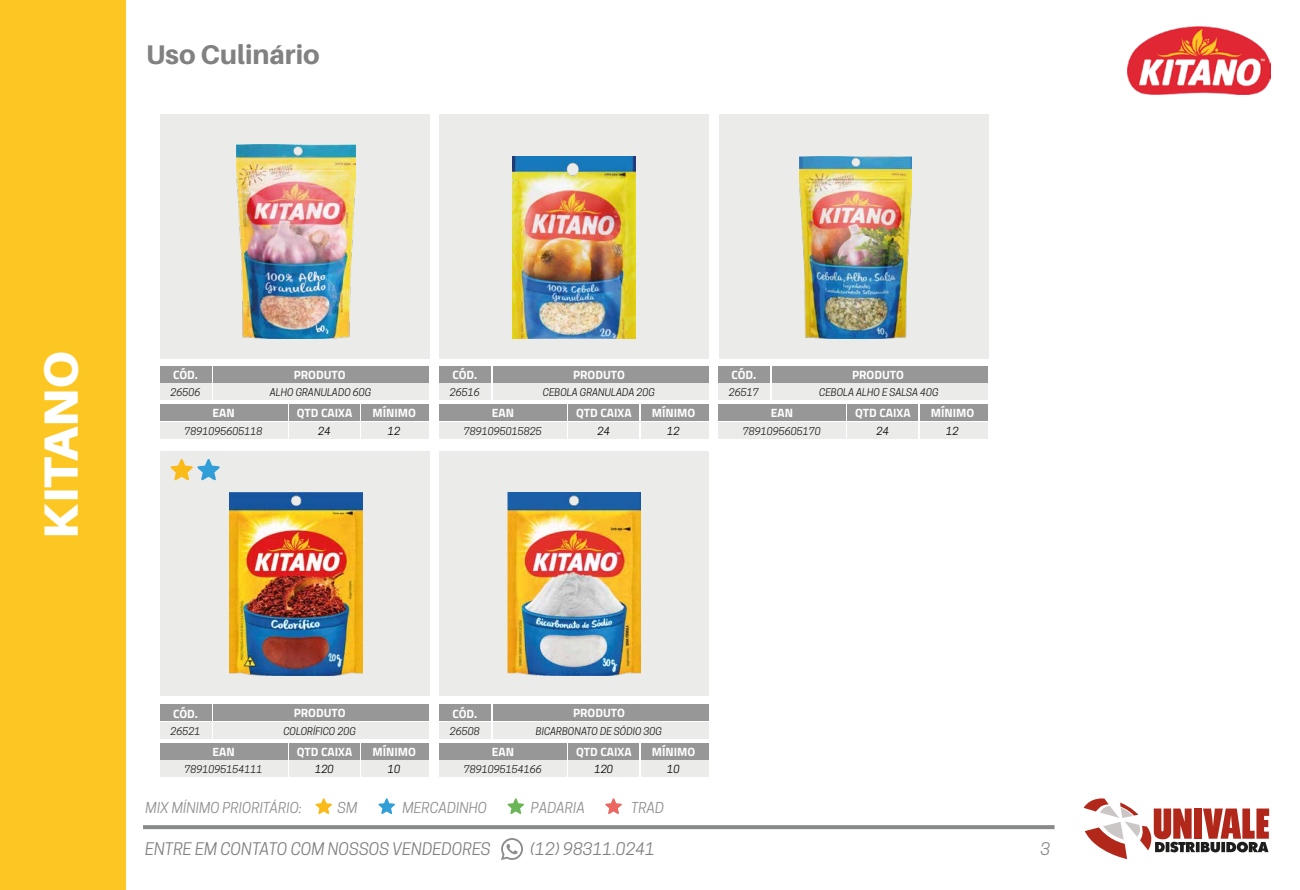
<style>
.page{position:relative;width:1300px;height:890px;background:#fff}
.page>*{position:absolute;margin:0;border:0;box-sizing:border-box;transform-origin:0 0}
.t1{font:900 48px "Aileron";color:#fff}
.t2{font:800 27px "Aileron";color:#818181}
.t3{font:italic 16.3px "Cooper Hewitt";color:#818181}
.t4{font:italic 16.3px "Cooper Hewitt";color:#888a8a}
.t5{font:italic 14.2px "Cooper Hewitt";color:#909090}
.t6{font:700 12px "Titillium Web";color:#fff}
.t7{font:italic 10.5px "Cooper Hewitt";color:#010101}
.t8{font:italic 10px "Cooper Hewitt";color:#1d1d1b}
</style>
<div class="page">
<svg style="left:143px;top:825px;width:912px;height:4px;background:#8c8e8e"></svg>
<div style="left:1194px;top:809px;width:8px;height:30px;background:#b1281a"></div>
<svg style="left:1084px;top:798px;width:111px;height:61px"></svg>
<svg style="left:1196px;top:842px;width:4px;height:10px"></svg>
<svg style="left:1201px;top:809px;width:68px;height:43px"></svg>
<div style="left:0;top:0;width:126px;height:890px;background:#fdc723"></div>
<svg style="left:315px;top:798px;width:17px;height:16px"></svg>
<svg style="left:605px;top:798px;width:17px;height:16px"></svg>
<svg style="left:378px;top:798px;width:17px;height:16px"></svg>
<svg style="left:508px;top:798px;width:16px;height:16px"></svg>
<svg style="left:501px;top:838px;width:22px;height:22px"></svg>
<img style="left:1128px;top:26px;width:142px;height:68px">
<div style="left:160px;top:115px;width:269px;height:244px;background:#ebebea"></div>
<div style="left:440px;top:115px;width:269px;height:244px;background:#ebebea"></div>
<div style="left:719px;top:115px;width:270px;height:244px;background:#ebebea"></div>
<div style="left:160px;top:452px;width:269px;height:244px;background:#ebebea"></div>
<div style="left:440px;top:452px;width:269px;height:244px;background:#ebebea"></div>
<div style="left:160px;top:705px;width:52px;height:16px;background:#979797"></div>
<div style="left:289px;top:743px;width:71px;height:16px;background:#979797"></div>
<div style="left:362px;top:743px;width:67px;height:16px;background:#979797"></div>
<div style="left:160px;top:743px;width:128px;height:16px;background:#979797"></div>
<div style="left:213px;top:705px;width:216px;height:16px;background:#979797"></div>
<div style="left:160px;top:722px;width:52px;height:16px;background:#ebebea"></div>
<div style="left:289px;top:761px;width:71px;height:16px;background:#ebebea"></div>
<div style="left:362px;top:761px;width:67px;height:16px;background:#ebebea"></div>
<div style="left:160px;top:761px;width:128px;height:16px;background:#ebebea"></div>
<div style="left:213px;top:722px;width:216px;height:16px;background:#ebebea"></div>
<div style="left:440px;top:366px;width:51px;height:16px;background:#979797"></div>
<div style="left:568px;top:405px;width:71px;height:16px;background:#979797"></div>
<div style="left:641px;top:405px;width:67px;height:16px;background:#979797"></div>
<div style="left:439px;top:405px;width:128px;height:16px;background:#979797"></div>
<div style="left:493px;top:366px;width:215px;height:16px;background:#979797"></div>
<div style="left:440px;top:384px;width:51px;height:16px;background:#ebebea"></div>
<div style="left:568px;top:422px;width:71px;height:17px;background:#ebebea"></div>
<div style="left:641px;top:422px;width:67px;height:17px;background:#ebebea"></div>
<div style="left:439px;top:422px;width:128px;height:17px;background:#ebebea"></div>
<div style="left:493px;top:384px;width:215px;height:16px;background:#ebebea"></div>
<div style="left:160px;top:366px;width:52px;height:16px;background:#979797"></div>
<div style="left:289px;top:405px;width:71px;height:16px;background:#979797"></div>
<div style="left:362px;top:405px;width:67px;height:16px;background:#979797"></div>
<div style="left:160px;top:405px;width:128px;height:16px;background:#979797"></div>
<div style="left:213px;top:366px;width:216px;height:16px;background:#979797"></div>
<div style="left:160px;top:384px;width:52px;height:16px;background:#ebebea"></div>
<div style="left:289px;top:422px;width:71px;height:17px;background:#ebebea"></div>
<div style="left:362px;top:422px;width:67px;height:17px;background:#ebebea"></div>
<div style="left:160px;top:422px;width:128px;height:17px;background:#ebebea"></div>
<div style="left:213px;top:384px;width:216px;height:16px;background:#ebebea"></div>
<div style="left:440px;top:705px;width:51px;height:16px;background:#979797"></div>
<div style="left:568px;top:743px;width:71px;height:16px;background:#979797"></div>
<div style="left:641px;top:743px;width:67px;height:16px;background:#979797"></div>
<div style="left:439px;top:743px;width:128px;height:16px;background:#979797"></div>
<div style="left:493px;top:705px;width:215px;height:16px;background:#979797"></div>
<div style="left:440px;top:722px;width:51px;height:16px;background:#ebebea"></div>
<div style="left:568px;top:761px;width:71px;height:16px;background:#ebebea"></div>
<div style="left:641px;top:761px;width:67px;height:16px;background:#ebebea"></div>
<div style="left:439px;top:761px;width:128px;height:16px;background:#ebebea"></div>
<div style="left:493px;top:722px;width:215px;height:16px;background:#ebebea"></div>
<div style="left:719px;top:366px;width:51px;height:16px;background:#979797"></div>
<div style="left:847px;top:405px;width:71px;height:16px;background:#979797"></div>
<div style="left:920px;top:405px;width:67px;height:16px;background:#979797"></div>
<div style="left:718px;top:405px;width:128px;height:16px;background:#979797"></div>
<div style="left:772px;top:366px;width:215px;height:16px;background:#979797"></div>
<div style="left:719px;top:384px;width:51px;height:16px;background:#ebebea"></div>
<div style="left:847px;top:422px;width:71px;height:17px;background:#ebebea"></div>
<div style="left:920px;top:422px;width:67px;height:17px;background:#ebebea"></div>
<div style="left:718px;top:422px;width:128px;height:17px;background:#ebebea"></div>
<div style="left:772px;top:384px;width:215px;height:16px;background:#ebebea"></div>
<img style="left:512px;top:156px;width:123px;height:183px">
<img style="left:236px;top:144px;width:120px;height:195px">
<img style="left:800px;top:156px;width:112px;height:183px">
<img style="left:230px;top:493px;width:132px;height:182px">
<img style="left:507px;top:493px;width:134px;height:182px">
<svg style="left:171px;top:459px;width:49px;height:21px"></svg>
<h2 class="t2" style="left:146px;top:40px;width:175px">Uso Culinário</h2>
<h1 class="t1" style="left:33px;top:539px;width:189px;rotate:-90deg">KITANO</h1>
<p class="t6" style="left:173px;top:366px;width:26px">CÓD.</p>
<p class="t6" style="left:294px;top:365px;width:53px">PRODUTO</p>
<p class="t6" style="left:212px;top:404px;width:24px">EAN</p>
<p class="t6" style="left:297px;top:404px;width:57px">QTD CAIXA</p>
<p class="t6" style="left:372px;top:404px;width:45px">MÍNIMO</p>
<p class="t8" style="left:171px;top:387px;width:31px">26506</p>
<p class="t8" style="left:270px;top:387px;width:103px">ALHO GRANULADO 60G</p>
<p class="t8" style="left:185px;top:425px;width:79px">7891095605118</p>
<p class="t7" style="left:318px;top:425px;width:14px">24</p>
<p class="t7" style="left:388px;top:425px;width:14px">12</p>
<p class="t6" style="left:452px;top:366px;width:26px">CÓD.</p>
<p class="t6" style="left:573px;top:365px;width:53px">PRODUTO</p>
<p class="t6" style="left:492px;top:404px;width:24px">EAN</p>
<p class="t6" style="left:576px;top:404px;width:57px">QTD CAIXA</p>
<p class="t6" style="left:652px;top:404px;width:45px">MÍNIMO</p>
<p class="t8" style="left:450px;top:387px;width:31px">26516</p>
<p class="t8" style="left:543px;top:387px;width:114px">CEBOLA GRANULADA 20G</p>
<p class="t8" style="left:464px;top:425px;width:79px">7891095015825</p>
<p class="t7" style="left:598px;top:425px;width:14px">24</p>
<p class="t7" style="left:667px;top:425px;width:14px">12</p>
<p class="t6" style="left:731px;top:366px;width:26px">CÓD.</p>
<p class="t6" style="left:852px;top:365px;width:53px">PRODUTO</p>
<p class="t6" style="left:771px;top:404px;width:24px">EAN</p>
<p class="t6" style="left:855px;top:404px;width:57px">QTD CAIXA</p>
<p class="t6" style="left:931px;top:404px;width:45px">MÍNIMO</p>
<p class="t8" style="left:729px;top:387px;width:31px">26517</p>
<p class="t8" style="left:819px;top:387px;width:121px">CEBOLA ALHO E SALSA 40G</p>
<p class="t8" style="left:743px;top:425px;width:79px">7891095605170</p>
<p class="t7" style="left:877px;top:425px;width:14px">24</p>
<p class="t7" style="left:946px;top:425px;width:14px">12</p>
<p class="t6" style="left:173px;top:705px;width:26px">CÓD.</p>
<p class="t6" style="left:294px;top:704px;width:53px">PRODUTO</p>
<p class="t6" style="left:212px;top:742px;width:24px">EAN</p>
<p class="t6" style="left:297px;top:742px;width:57px">QTD CAIXA</p>
<p class="t6" style="left:372px;top:742px;width:45px">MÍNIMO</p>
<p class="t8" style="left:171px;top:725px;width:31px">26521</p>
<p class="t8" style="left:283px;top:725px;width:74px">COLORÍFICO 20G</p>
<p class="t8" style="left:185px;top:764px;width:79px">7891095154111</p>
<p class="t7" style="left:315px;top:763px;width:20px">120</p>
<p class="t7" style="left:388px;top:763px;width:14px">10</p>
<p class="t6" style="left:452px;top:705px;width:26px">CÓD.</p>
<p class="t6" style="left:573px;top:704px;width:53px">PRODUTO</p>
<p class="t6" style="left:492px;top:742px;width:24px">EAN</p>
<p class="t6" style="left:576px;top:742px;width:57px">QTD CAIXA</p>
<p class="t6" style="left:652px;top:742px;width:45px">MÍNIMO</p>
<p class="t8" style="left:450px;top:725px;width:31px">26508</p>
<p class="t8" style="left:536px;top:725px;width:128px">BICARBONATO DE SÓDIO 30G</p>
<p class="t8" style="left:464px;top:764px;width:79px">7891095154166</p>
<p class="t7" style="left:594px;top:763px;width:20px">120</p>
<p class="t7" style="left:667px;top:763px;width:14px">10</p>
<h3 class="t5" style="left:146px;top:799px;width:158px">MIX MÍNIMO PRIORITÁRIO:</h3>
<h3 class="t5" style="left:337px;top:799px;width:21px">SM</h3>
<h3 class="t5" style="left:402px;top:799px;width:86px">MERCADINHO</h3>
<h3 class="t5" style="left:531px;top:799px;width:56px">PADARIA</h3>
<h3 class="t5" style="left:631px;top:799px;width:35px">TRAD</h3>
<h3 class="t3" style="left:145px;top:839px;width:347px">ENTRE EM CONTATO COM NOSSOS VENDEDORES</h3>
<h3 class="t3" style="left:530px;top:839px;width:127px">(12) 98311.0241</h3>
<h3 class="t4" style="left:1040px;top:839px;width:11px">3</h3>
</div>
